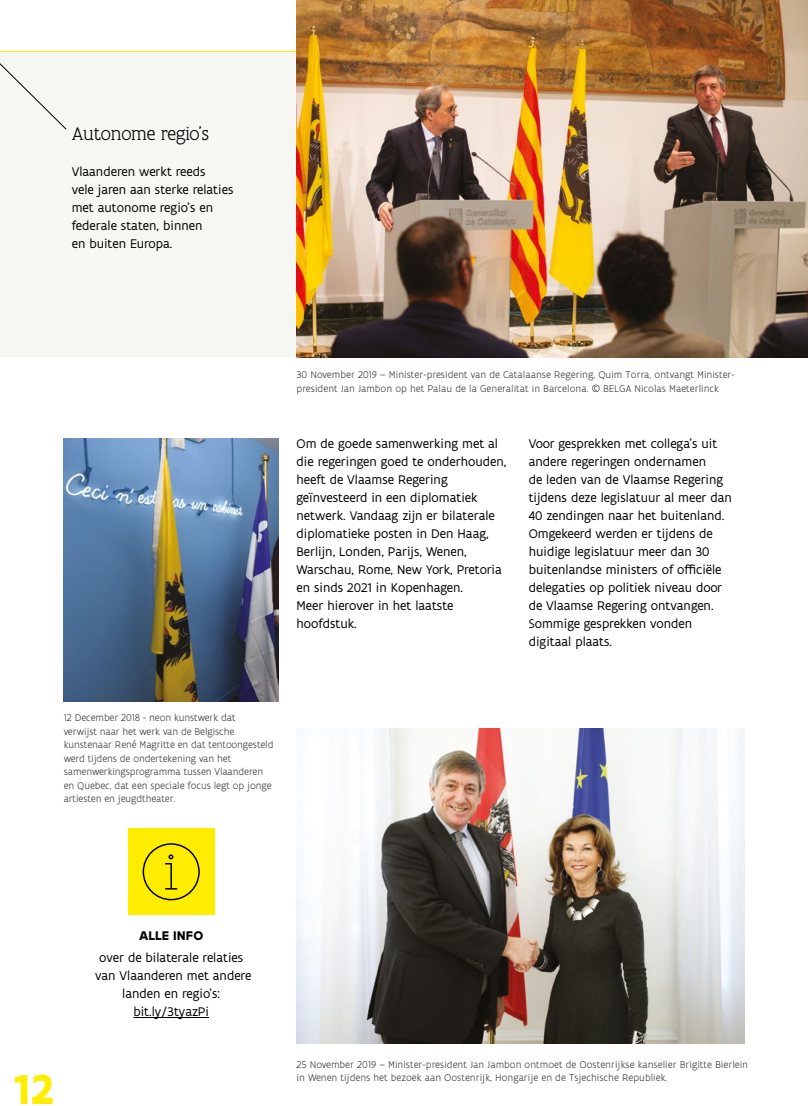
<style>
.page{position:relative;width:808px;height:1106px;background:#fff}
.page>*{position:absolute;margin:0;border:0;box-sizing:border-box;transform-origin:0 0}
.t1{font:700 45px "Flanders Art Sans";color:#ffed00}
.t2{font:300 19.5px "Flanders Art Serif";letter-spacing:-.02em;color:#000}
.t3{font:13.5px/18px "Flanders Art Sans";color:#000}
.t4{font:700 13.5px "Flanders Art Sans";letter-spacing:.005em;color:#000}
.t5{font:300 10.5px/13.5px "Flanders Art Sans";color:#373636}
</style>
<div class="page">
<hr style="left:133px;top:1017px;width:76px;height:1px;background:#000">
<div style="left:128px;top:828px;width:86px;height:86px;background:#ffed00"></div>
<svg style="left:143px;top:843px;width:57px;height:57px"></svg>
<img style="left:64px;top:438px;width:215px;height:264px">
<img style="left:297px;top:0;width:511px;height:357px">
<img style="left:297px;top:728px;width:447px;height:315px">
<div style="left:0;top:51px;width:296px;height:306px;background:#f6f6f3"></div>
<svg style="left:0;top:50px;width:67px;height:80px"></svg>
<hr style="left:0;top:51px;width:296px;height:1px;background:#ffed00">
<p class="t2" style="left:72px;top:122px;width:139px">Autonome regio’s</p>
<p class="t3" style="left:72px;top:163px;width:163px">Vlaanderen werkt reeds<br>vele jaren aan sterke relaties met autonome regio’s en federale staten, binnen<br>en buiten Europa.</p>
<p class="t5" style="left:297px;top:368px;width:440px">30 November 2019 – Minister-president van de Catalaanse Regering, Quim Torra, ontvangt Minister&shy;president Jan Jambon op het Palau de la Generalitat in Barcelona. © BELGA Nicolas Maeterlinck</p>
<p class="t3" style="left:297px;top:435px;width:211px">Om de goede samenwerking met al die regeringen goed te onderhouden, heeft de Vlaamse Regering geïnvesteerd in een diplomatiek netwerk. Vandaag zijn er bilaterale diplomatieke posten in Den Haag,<br>Berlijn, Londen, Parijs, Wenen,<br>Warschau, Rome, New York, Pretoria en sinds 2021 in Kopenhagen.</p>
<p class="t3" style="left:297px;top:597px;width:158px">Meer hierover in het laatste hoofdstuk.</p>
<p class="t3" style="left:529px;top:435px;width:205px">Voor gesprekken met collega’s uit andere regeringen ondernamen<br>de leden van de Vlaamse Regering tijdens deze legislatuur al meer dan<br>40 zendingen naar het buitenland.<br>Omgekeerd werden er tijdens de huidige legislatuur meer dan 30 buitenlandse ministers of officiële delegaties op politiek niveau door de Vlaamse Regering ontvangen.<br>Sommige gesprekken vonden digitaal plaats.</p>
<p class="t5" style="left:64px;top:711px;width:211px">12 December 2018 - neon kunstwerk dat<br>verwijst naar het werk van de Belgische kunstenaar René Magritte en dat tentoongesteld werd tijdens de ondertekening van het samenwerkingsprogramma tussen Vlaanderen en Quebec, dat een speciale focus legt op jonge artiesten en jeugdtheater.</p>
<p class="t1" style="left:13px;top:1060px;width:43px">12</p>
<p class="t4" style="left:139px;top:927px;width:66px">ALLE INFO</p>
<p class="t3" style="left:95px;top:949px;width:158px;text-align:center">over de bilaterale relaties van Vlaanderen met andere landen en regio’s:</p>
<p class="t3" style="left:133px;top:1003px;width:77px">bit.ly/3tyazPi</p>
<p class="t5" style="left:297px;top:1057px;width:453px">25 November 2019 – Minister-president Jan Jambon ontmoet de Oostenrijkse kanselier Brigitte Bierlein in Wenen tijdens het bezoek aan Oostenrijk, Hongarije en de Tsjechische Republiek.</p>
</div>
